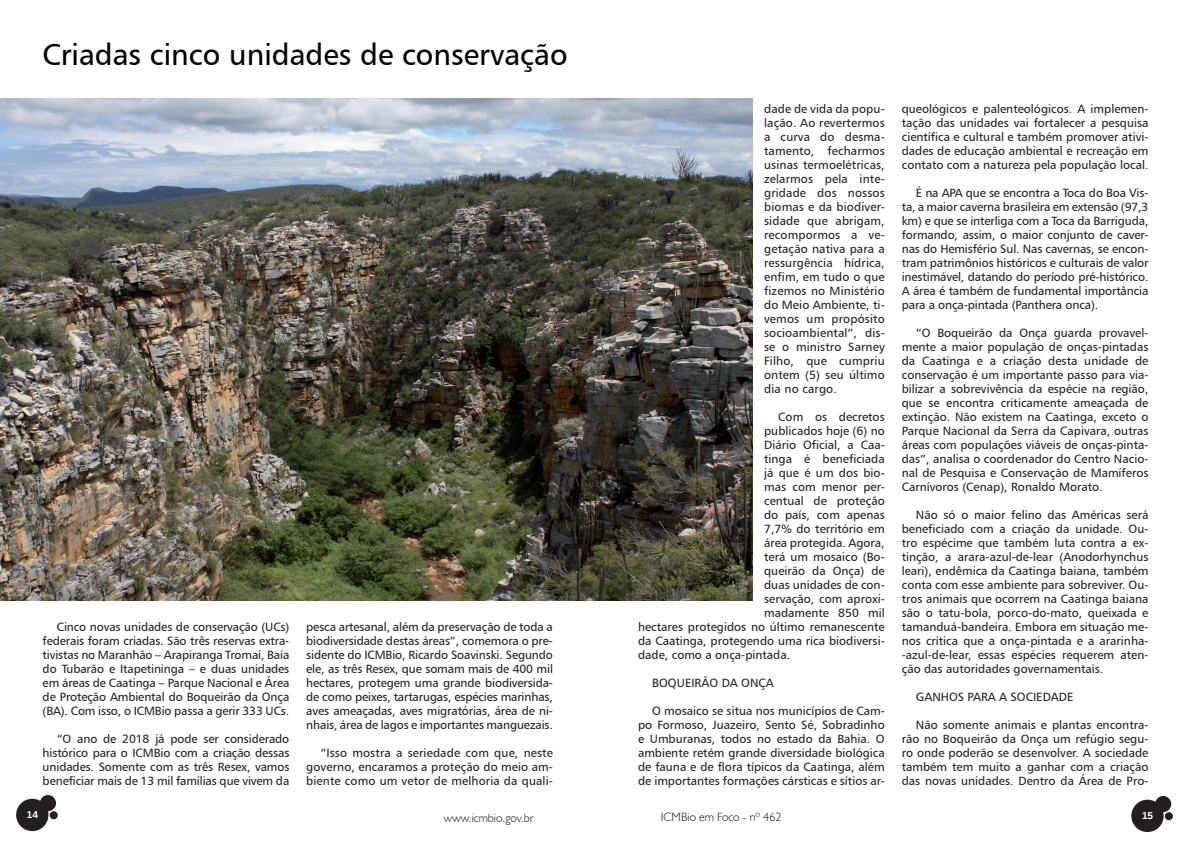
<style>
.page{position:relative;width:1191px;height:842px;background:#fff}
.page>*{position:absolute;margin:0;border:0;box-sizing:border-box;transform-origin:0 0}
.t1{font:30px "Humanist 777 BT Roman B";color:#000}
.t2{font:12px/14px "Humanist 777 BT Roman B";color:#231f20;text-align:justify}
.t3{font:300 12px "Humanist 521 BT";color:#1c1a19}
.t4{font:700 10px "Liberation Sans";color:#fff}
</style>
<div class="page">
<div style="left:16px;top:799px;width:32px;height:32px;background:#231f20;border-radius:50%"></div>
<div style="left:40px;top:795px;width:16px;height:16px;background:#231f20;border-radius:50%"></div>
<div style="left:50px;top:811px;width:8px;height:8px;background:#231f20;border-radius:50%"></div>
<div style="left:1131px;top:800px;width:32px;height:32px;background:#231f20;border-radius:50%"></div>
<div style="left:1155px;top:796px;width:16px;height:16px;background:#231f20;border-radius:50%"></div>
<div style="left:1164px;top:812px;width:8px;height:8px;background:#231f20;border-radius:50%"></div>
<img style="left:0;top:99px;width:753px;height:501px">
<h1 class="t1" style="left:42px;top:36px;width:527px">Criadas cinco unidades de conservação</h1>
<p class="t2" style="left:43px;top:619px;width:248px;text-indent:14px">Cinco novas unidades de conservação (UCs) federais foram criadas. São três reservas extra&shy;tivistas no Maranhão – Arapiranga Tromaí, Baía do Tubarão e Itapetininga – e duas unidades em áreas de Caatinga – Parque Nacional e Área de Proteção Ambiental do Boqueirão da Onça (BA). Com isso, o ICMBio passa a gerir 333 UCs.</p>
<p class="t2" style="left:43px;top:731px;width:248px;text-indent:14px">“O ano de 2018 já pode ser considerado histórico para o ICMBio com a criação dessas unidades. Somente com as três Resex, vamos beneficiar mais de 13 mil famílias que vivem da</p>
<p class="t2" style="left:306px;top:619px;width:248px">pesca artesanal, além da preservação de toda a biodiversidade destas áreas”, comemora o pre&shy;sidente do ICMBio, Ricardo Soavinski. Segundo ele, as três Resex, que somam mais de 400 mil hectares, protegem uma grande biodiversida&shy;de como peixes, tartarugas, espécies marinhas, aves ameaçadas, aves migratórias, área de ni&shy;nhais, área de lagos e importantes manguezais.</p>
<p class="t2" style="left:306px;top:745px;width:248px;text-indent:14px">“Isso mostra a seriedade com que, neste governo, encaramos a proteção do meio am&shy;biente como um vetor de melhoria da quali-</p>
<p class="t2" style="left:764px;top:101px;width:122px">dade de vida da popu&shy;lação. Ao revertermos a curva do desma&shy;tamento, fecharmos usinas termoelétricas, zelarmos pela inte&shy;gridade dos nossos biomas e da biodiver&shy;sidade que abrigam, recompormos a ve&shy;getação nativa para a ressurgência hídrica, enfim, em tudo o que fizemos no Ministério do Meio Ambiente, ti&shy;vemos um propósito socioambiental”, dis&shy;se o ministro Sarney Filho, que cumpriu ontem (5) seu último dia no cargo.</p>
<p class="t2" style="left:778px;top:409px;width:108px">Com os decretos</p>
<p class="t2" style="left:764px;top:423px;width:122px">publicados hoje (6) no</p>
<p class="t2" style="left:764px;top:437px;width:122px">Diário Oficial, a Caa-</p>
<p class="t2" style="left:764px;top:451px;width:122px">tinga é beneficiada</p>
<p class="t2" style="left:764px;top:465px;width:122px">já que é um dos bio-</p>
<p class="t2" style="left:764px;top:479px;width:122px">mas com menor per-</p>
<p class="t2" style="left:764px;top:493px;width:122px">centual de proteção</p>
<p class="t2" style="left:764px;top:507px;width:122px">do país, com apenas</p>
<p class="t2" style="left:764px;top:521px;width:122px">7,7% do território em</p>
<p class="t2" style="left:764px;top:535px;width:122px">área protegida. Agora,</p>
<p class="t2" style="left:764px;top:549px;width:122px">terá um mosaico (Bo-</p>
<p class="t2" style="left:764px;top:563px;width:122px">queirão da Onça) de</p>
<p class="t2" style="left:764px;top:577px;width:122px">duas unidades de con-</p>
<p class="t2" style="left:764px;top:591px;width:122px">servação, com aproxi-</p>
<p class="t2" style="left:764px;top:605px;width:122px">madamente 850 mil</p>
<p class="t2" style="left:638px;top:619px;width:248px">hectares protegidos no último remanescente</p>
<p class="t2" style="left:638px;top:633px;width:248px">da Caatinga, protegendo uma rica biodiversi-</p>
<p class="t2" style="left:638px;top:647px;width:154px">dade, como a onça-pintada.</p>
<p class="t2" style="left:652px;top:675px;width:123px">BOQUEIRÃO DA ONÇA</p>
<p class="t2" style="left:638px;top:703px;width:248px;text-indent:14px">O mosaico se situa nos municípios de Cam&shy;po Formoso, Juazeiro, Sento Sé, Sobradinho e Umburanas, todos no estado da Bahia. O ambiente retém grande diversidade biológica de fauna e de flora típicos da Caatinga, além de importantes formações cársticas e sítios ar-</p>
<p class="t2" style="left:901px;top:101px;width:248px">queológicos e palenteológicos. A implemen&shy;tação das unidades vai fortalecer a pesquisa científica e cultural e também promover ativi&shy;dades de educação ambiental e recreação em contato com a natureza pela população local.</p>
<p class="t2" style="left:901px;top:185px;width:248px;text-indent:14px">É na APA que se encontra a Toca do Boa Vis&shy;ta, a maior caverna brasileira em extensão (97,3 km) e que se interliga com a Toca da Barriguda, formando, assim, o maior conjunto de caver&shy;nas do Hemisfério Sul. Nas cavernas, se encon&shy;tram patrimônios históricos e culturais de valor inestimável, datando do período pré-histórico.<br>A área é também de fundamental importância para a onça-pintada (Panthera onca).</p>
<p class="t2" style="left:901px;top:325px;width:248px;text-indent:14px">“O Boqueirão da Onça guarda provavel&shy;mente a maior população de onças-pintadas da Caatinga e a criação desta unidade de conservação é um importante passo para via&shy;bilizar a sobrevivência da espécie na região, que se encontra criticamente ameaçada de extinção. Não existem na Caatinga, exceto o Parque Nacional da Serra da Capivara, outras áreas com populações viáveis de onças-pinta&shy;das”, analisa o coordenador do Centro Nacio&shy;nal de Pesquisa e Conservação de Mamíferos Carnívoros (Cenap), Ronaldo Morato.</p>
<p class="t2" style="left:901px;top:507px;width:248px;text-indent:14px">Não só o maior felino das Américas será beneficiado com a criação da unidade. Ou&shy;tro espécime que também luta contra a ex&shy;tinção, a arara-azul-de-lear (Anodorhynchus leari), endêmica da Caatinga baiana, também conta com esse ambiente para sobreviver. Ou&shy;tros animais que ocorrem na Caatinga baiana são o tatu-bola, porco-do-mato, queixada e tamanduá-bandeira. Embora em situação me&shy;nos crítica que a onça-pintada e a ararinha--azul-de-lear, essas espécies requerem aten&shy;ção das autoridades governamentais.</p>
<p class="t2" style="left:916px;top:689px;width:159px">GANHOS PARA A SOCIEDADE</p>
<p class="t2" style="left:901px;top:717px;width:248px;text-indent:14px">Não somente animais e plantas encontra&shy;rão no Boqueirão da Onça um refúgio segu&shy;ro onde poderão se desenvolver. A sociedade também tem muito a ganhar com a criação das novas unidades. Dentro da Área de Pro-</p>
<p class="t4" style="left:27px;top:808px;width:13px">14</p>
<p class="t3" style="left:444px;top:810px;width:92px">www.icmbio.gov.br</p>
<p class="t3" style="left:661px;top:810px;width:122px">ICMBio em Foco - nº 462</p>
<p class="t4" style="left:1142px;top:809px;width:13px">15</p>
</div>
